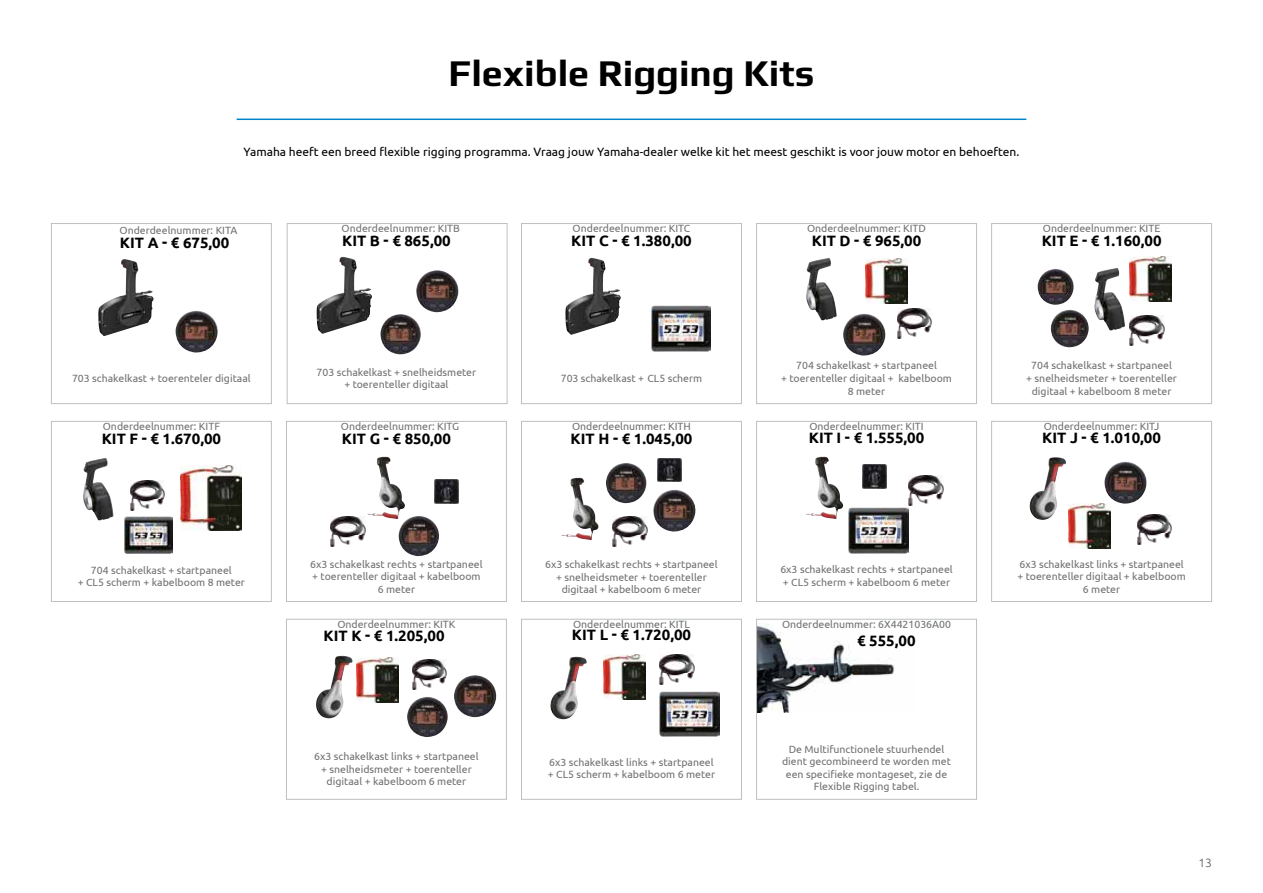
<style>
.page{position:relative;width:1263px;height:893px;background:#fff}
.page>*{position:absolute;margin:0;border:0;box-sizing:border-box;transform-origin:0 0}
.t1{font:700 37.5px "Play";color:#000}
.t2{font:700 15px "Ubuntu";color:#000}
.t3{font:12px "Ubuntu";color:#000}
.t4{font:300 12px "Ubuntu";color:#575756}
.t5{font:10.5px/12.6px "Ubuntu";color:#6f7070;text-align:center}
</style>
<div class="page">
<hr style="left:237px;top:119px;width:789px;height:1px;background:#0082c7">
<img style="left:98px;top:259px;width:56px;height:77px">
<div style="left:51px;top:223px;width:221px;height:181px;border:1px solid #bdbfc1"></div>
<img style="left:175px;top:310px;width:43px;height:42px">
<img style="left:317px;top:257px;width:55px;height:77px">
<img style="left:380px;top:314px;width:41px;height:41px">
<img style="left:416px;top:270px;width:43px;height:43px">
<div style="left:287px;top:223px;width:220px;height:181px;border:1px solid #bdbfc1"></div>
<img style="left:866px;top:259px;width:42px;height:45px">
<img style="left:897px;top:309px;width:35px;height:30px">
<img style="left:843px;top:314px;width:43px;height:42px">
<img style="left:806px;top:258px;width:31px;height:62px">
<div style="left:756px;top:223px;width:221px;height:181px;border:1px solid #bdbfc1"></div>
<img style="left:1051px;top:310px;width:38px;height:38px">
<img style="left:1037px;top:269px;width:37px;height:36px">
<img style="left:1130px;top:257px;width:41px;height:45px">
<img style="left:1130px;top:315px;width:34px;height:30px">
<img style="left:1094px;top:268px;width:31px;height:62px">
<div style="left:991px;top:223px;width:221px;height:181px;border:1px solid #bdbfc1"></div>
<img style="left:1137px;top:514px;width:35px;height:30px">
<img style="left:1104px;top:462px;width:43px;height:42px">
<img style="left:1068px;top:504px;width:42px;height:45px">
<img style="left:1029px;top:457px;width:37px;height:63px">
<div style="left:991px;top:421px;width:221px;height:181px;border:1px solid #bdbfc1"></div>
<img style="left:606px;top:463px;width:40px;height:40px">
<img style="left:653px;top:489px;width:43px;height:43px">
<img style="left:658px;top:458px;width:23px;height:24px">
<img style="left:613px;top:517px;width:34px;height:29px">
<img style="left:561px;top:478px;width:38px;height:62px">
<div style="left:521px;top:421px;width:221px;height:181px;border:1px solid #bdbfc1"></div>
<img style="left:398px;top:516px;width:41px;height:40px">
<img style="left:435px;top:480px;width:23px;height:23px">
<img style="left:331px;top:517px;width:34px;height:30px">
<img style="left:367px;top:457px;width:38px;height:62px">
<div style="left:286px;top:421px;width:221px;height:181px;border:1px solid #bdbfc1"></div>
<img style="left:758px;top:623px;width:137px;height:89px">
<div style="left:756px;top:619px;width:221px;height:180px;border:1px solid #bdbfc1"></div>
<img style="left:407px;top:697px;width:41px;height:40px">
<img style="left:454px;top:675px;width:43px;height:42px">
<img style="left:412px;top:660px;width:35px;height:30px">
<img style="left:316px;top:656px;width:36px;height:62px">
<div style="left:286px;top:619px;width:221px;height:180px;border:1px solid #bdbfc1"></div>
<img style="left:357px;top:658px;width:42px;height:45px">
<img style="left:660px;top:655px;width:34px;height:30px">
<img style="left:550px;top:657px;width:37px;height:63px">
<div style="left:521px;top:619px;width:221px;height:180px;border:1px solid #bdbfc1"></div>
<img style="left:604px;top:655px;width:42px;height:45px">
<img style="left:660px;top:691px;width:59px;height:45px">
<img style="left:863px;top:465px;width:24px;height:24px">
<img style="left:909px;top:476px;width:34px;height:29px">
<img style="left:806px;top:457px;width:37px;height:62px">
<div style="left:756px;top:421px;width:221px;height:181px;border:1px solid #bdbfc1"></div>
<img style="left:848px;top:508px;width:60px;height:45px">
<img style="left:181px;top:465px;width:61px;height:66px">
<img style="left:130px;top:480px;width:35px;height:30px">
<img style="left:83px;top:458px;width:31px;height:62px">
<div style="left:51px;top:421px;width:221px;height:181px;border:1px solid #bdbfc1"></div>
<img style="left:124px;top:517px;width:48px;height:36px">
<img style="left:565px;top:258px;width:56px;height:77px">
<div style="left:521px;top:223px;width:221px;height:181px;border:1px solid #bdbfc1"></div>
<img style="left:651px;top:306px;width:60px;height:45px">
<h1 class="t1" style="left:448px;top:47px;width:367px">Flexible Rigging Kits</h1>
<p class="t3" style="left:243px;top:144px;width:777px">Yamaha heeft een breed flexible rigging programma. Vraag jouw Yamaha-dealer welke kit het meest geschikt is voor jouw motor en behoeften.</p>
<p class="t5" style="left:119px;top:224px;width:119px">Onderdeelnummer: KITA</p>
<h2 class="t2" style="left:120px;top:234px;width:111px">KIT A - € 675,00</h2>
<p class="t5" style="left:342px;top:221px;width:120px">Onderdeelnummer: KITB</p>
<h2 class="t2" style="left:342px;top:231px;width:110px">KIT B - € 865,00</h2>
<p class="t5" style="left:573px;top:221px;width:119px">Onderdeelnummer: KITC</p>
<h2 class="t2" style="left:571px;top:231px;width:122px">KIT C - € 1.380,00</h2>
<p class="t5" style="left:807px;top:221px;width:121px">Onderdeelnummer: KITD</p>
<h2 class="t2" style="left:812px;top:231px;width:111px">KIT D - € 965,00</h2>
<p class="t5" style="left:1043px;top:221px;width:119px">Onderdeelnummer: KITE</p>
<h2 class="t2" style="left:1042px;top:231px;width:121px">KIT E - € 1.160,00</h2>
<p class="t5" style="left:72px;top:372px;width:180px">703 schakelkast + toerenteler digitaal</p>
<p class="t5" style="left:317px;top:365px;width:161px">703 schakelkast + snelheidsmeter + toerenteller digitaal</p>
<p class="t5" style="left:561px;top:372px;width:143px">703 schakelkast + CL5 scherm</p>
<p class="t5" style="left:781px;top:359px;width:172px">704 schakelkast + startpaneel<br>+ toerenteller digitaal + kabelboom<br>8 meter</p>
<p class="t5" style="left:1026px;top:359px;width:152px">704 schakelkast + startpaneel<br>+ snelheidsmeter + toerenteller digitaal + kabelboom 8 meter</p>
<p class="t5" style="left:103px;top:419px;width:119px">Onderdeelnummer: KITF</p>
<p class="t5" style="left:341px;top:419px;width:120px">Onderdeelnummer: KITG</p>
<p class="t5" style="left:572px;top:419px;width:120px">Onderdeelnummer: KITH</p>
<p class="t5" style="left:809px;top:419px;width:116px">Onderdeelnummer: KITI</p>
<p class="t5" style="left:1044px;top:419px;width:117px">Onderdeelnummer: KITJ</p>
<h2 class="t2" style="left:102px;top:429px;width:121px">KIT F - € 1.670,00</h2>
<h2 class="t2" style="left:342px;top:429px;width:111px">KIT G - € 850,00</h2>
<h2 class="t2" style="left:571px;top:430px;width:123px">KIT H - € 1.045,00</h2>
<h2 class="t2" style="left:809px;top:429px;width:117px">KIT I - € 1.555,00</h2>
<h2 class="t2" style="left:1042px;top:428px;width:120px">KIT J - € 1.010,00</h2>
<p class="t5" style="left:78px;top:563px;width:169px">704 schakelkast + startpaneel<br>+ CL5 scherm + kabelboom 8 meter</p>
<p class="t5" style="left:310px;top:557px;width:174px">6x3 schakelkast rechts + startpaneel + toerenteller digitaal + kabelboom<br>6 meter</p>
<p class="t5" style="left:545px;top:558px;width:174px">6x3 schakelkast rechts + startpaneel + snelheidsmeter + toerenteller digitaal + kabelboom 6 meter</p>
<p class="t5" style="left:780px;top:563px;width:174px;text-align:left">6x3 schakelkast rechts + startpaneel + CL5 scherm + kabelboom 6 meter</p>
<p class="t5" style="left:337px;top:617px;width:120px">Onderdeelnummer: KITK</p>
<p class="t5" style="left:573px;top:617px;width:118px">Onderdeelnummer: KITL</p>
<p class="t5" style="left:782px;top:617px;width:170px">Onderdeelnummer: 6X4421036A00</p>
<h2 class="t2" style="left:572px;top:626px;width:121px">KIT L - € 1.720,00</h2>
<h2 class="t2" style="left:324px;top:627px;width:122px">KIT K - € 1.205,00</h2>
<h2 class="t2" style="left:857px;top:631px;width:60px">€ 555,00</h2>
<p class="t5" style="left:314px;top:750px;width:166px">6x3 schakelkast links + startpaneel + snelheidsmeter + toerenteller digitaal + kabelboom 6 meter</p>
<p class="t5" style="left:548px;top:755px;width:169px;text-align:left">6x3 schakelkast links + startpaneel + CL5 scherm + kabelboom 6 meter</p>
<p class="t5" style="left:782px;top:742px;width:170px">De Multifunctionele stuurhendel dient gecombineerd te worden met een specifieke montageset, zie de<br>Flexible Rigging tabel.</p>
<p class="t5" style="left:1017px;top:557px;width:170px">6x3 schakelkast links + startpaneel + toerenteller digitaal + kabelboom<br>6 meter</p>
<p class="t4" style="left:1198px;top:856px;width:15px">13</p>
</div>
